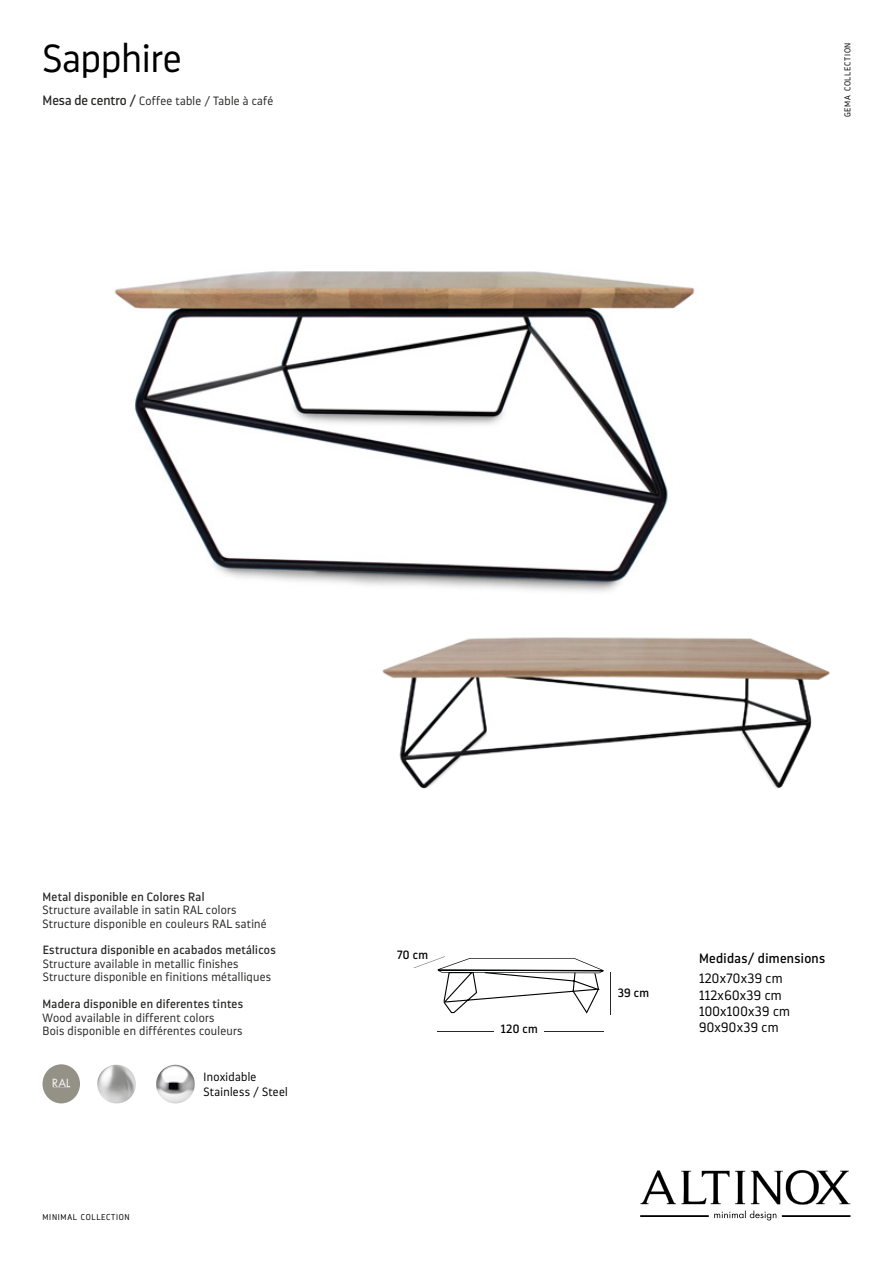
<style>
.page{position:relative;width:893px;height:1263px;background:#fff}
.page>*{position:absolute;margin:0;border:0;box-sizing:border-box;transform-origin:0 0}
.t1{font:300 39px "Darwin Pro";color:#000}
.t2{font:300 13.5px/16.2px "Darwin Pro";letter-spacing:.025em;color:#000}
.t3{font:13.5px "Darwin Pro";letter-spacing:.025em;color:#000}
.t4{font:300 12px/13.5px "Darwin Pro";letter-spacing:.025em;color:#282827}
.t5{font:12px "Darwin Pro";letter-spacing:.025em;color:#282827}
.t6{font:300 12px/14.4px "Darwin Pro";letter-spacing:.025em;color:#000}
.t7{font:12px "Darwin Pro";letter-spacing:.025em;color:#000}
.t8{font:10.95px "Futura LT";color:#fbfafa}
.t9{font:300 8.4px "Darwin Pro";letter-spacing:.085em;color:#000}
.s1{font-weight:400;font-size:13.5px}
</style>
<div class="page">
<svg style="left:640px;top:1170px;width:210px;height:50px"></svg>
<img style="left:97px;top:1065px;width:39px;height:38px;border-radius:19px">
<img style="left:156px;top:1065px;width:39px;height:38px;border-radius:19px">
<svg style="left:43px;top:1064px;width:37px;height:39px"></svg>
<div style="left:53px;top:1078px;width:17px;height:9px;background:#949286"></div>
<img style="left:114px;top:271px;width:581px;height:321px">
<img style="left:382px;top:637px;width:448px;height:152px">
<hr style="left:438px;top:1031px;width:56px;height:1px;background:#282827">
<hr style="left:544px;top:1031px;width:60px;height:1px;background:#282827">
<svg style="left:414px;top:956px;width:190px;height:58px"></svg>
<hr style="left:610px;top:972px;width:1px;height:43px;background:#282827">
<h1 class="t1" style="left:43px;top:33px;width:141px">Sapphire</h1>
<p class="t4" style="left:43px;top:94px;width:232px"><span class="s1">Mesa de centro /</span> Coffee table / Table à café</p>
<p class="t9" style="left:842px;top:117px;width:76px;rotate:-90deg">GEMA COLLECTION</p>
<p class="t5" style="left:43px;top:888px;width:163px">Metal disponible en Colores Ral</p>
<p class="t4" style="left:43px;top:903px;width:226px">Structure available in satin RAL colors<br>Structure disponible en couleurs RAL satiné</p>
<p class="t5" style="left:43px;top:942px;width:235px">Estructura disponible en acabados metálicos</p>
<p class="t4" style="left:43px;top:957px;width:230px">Structure available in metallic finishes<br>Structure disponible en finitions métalliques</p>
<p class="t7" style="left:397px;top:946px;width:32px">70 cm</p>
<p class="t5" style="left:43px;top:996px;width:202px">Madera disponible en diferentes tintes</p>
<p class="t4" style="left:43px;top:1011px;width:202px">Wood available in different colors<br>Bois disponible en différentes couleurs</p>
<p class="t7" style="left:501px;top:1021px;width:38px">120 cm</p>
<p class="t8" style="left:52px;top:1076px;width:20px">RAL</p>
<p class="t9" style="left:43px;top:1212px;width:89px">MINIMAL COLLECTION</p>
<p class="t6" style="left:204px;top:1070px;width:86px">Inoxidable<br>Stainless / Steel</p>
<p class="t7" style="left:618px;top:985px;width:33px">39 cm</p>
<p class="t3" style="left:699px;top:949px;width:128px">Medidas/ dimensions</p>
<p class="t2" style="left:699px;top:970px;width:93px">120x70x39 cm<br>112x60x39 cm<br>100x100x39 cm<br>90x90x39 cm</p>
</div>
